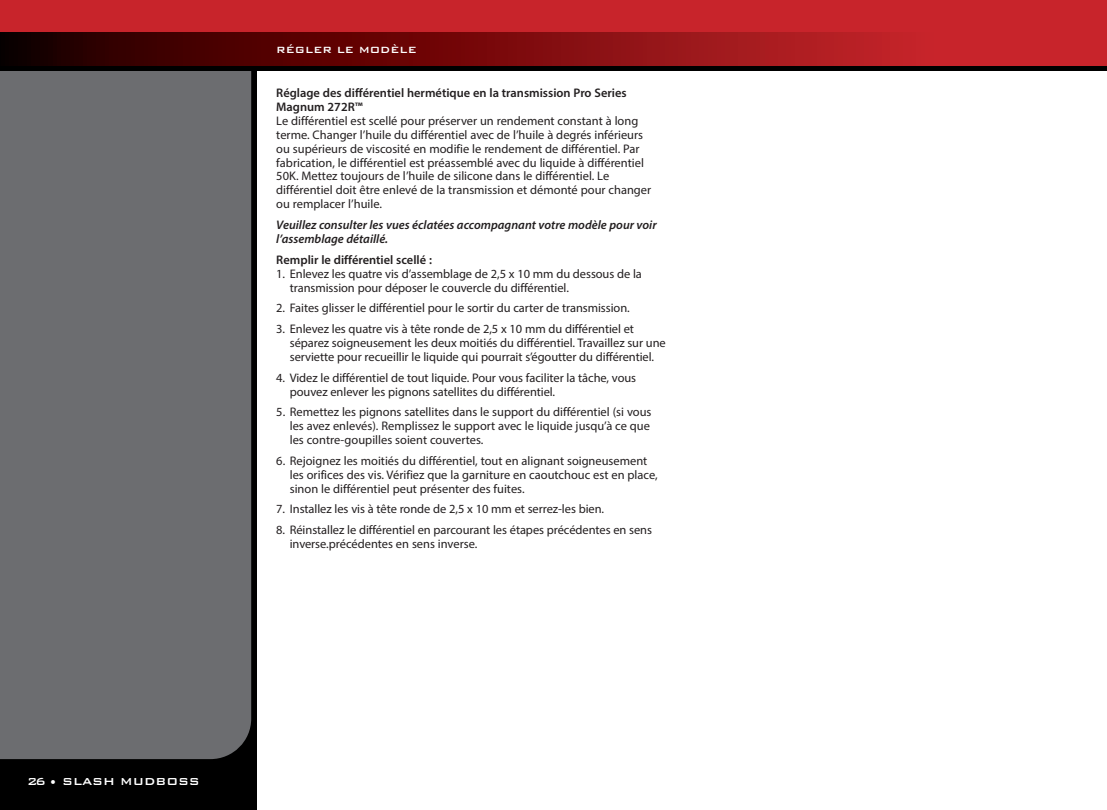
<style>
.page{position:relative;width:1107px;height:810px;background:#fff}
.page>*{position:absolute;margin:0;border:0;box-sizing:border-box;transform-origin:0 0}
.t1{font:500 13.5px "Bank Gothic BT";color:#fff}
.t2{font:12.45px/14px "Myriad Pro";letter-spacing:-.005em;color:#231f20}
.t3{font:600 12.45px/14px "Myriad Pro";color:#231f20}
.t4{font:italic 600 12.45px/14px "Myriad Pro";color:#231f20}
.t5{font:500 12px "Bank Gothic BT";color:#fff}
</style>
<div class="page">
<div style="left:0;top:13px;width:256px;height:797px;background:#000"></div>
<div style="left:0;top:71px;width:251px;height:688px;background:#6c6d70"></div>
<div style="left:0;top:0;width:1107px;height:70px;background:#000"></div>
<div style="left:0;top:0;width:1107px;height:51px;background:#c8242b"></div>
<svg style="left:0;top:32px;width:1107px;height:34px"></svg>
<p class="t5" style="left:276px;top:43px;width:142px">RÉGLER LE MODÈLE</p>
<p class="t3" style="left:276px;top:85px;width:352px">Réglage des différentiel hermétique en la transmission Pro Series<br>Magnum 272R™</p>
<p class="t2" style="left:276px;top:113px;width:376px">Le différentiel est scellé pour préserver un rendement constant à long terme. Changer l’huile du différentiel avec de l’huile à degrés inférieurs ou supérieurs de viscosité en modifie le rendement de différentiel. Par fabrication, le différentiel est préassemblé avec du liquide à différentiel 50K. Mettez toujours de l’huile de silicone dans le différentiel. Le différentiel doit être enlevé de la transmission et démonté pour changer ou remplacer l’huile.</p>
<p class="t4" style="left:276px;top:218px;width:382px">Veuillez consulter les vues éclatées accompagnant votre modèle pour voir l’assemblage détaillé.</p>
<p class="t3" style="left:276px;top:252px;width:157px">Remplir le différentiel scellé :</p>
<p class="t2" style="left:290px;top:266px;width:354px;text-indent:-14px">1. Enlevez les quatre vis d’assemblage de 2,5 x 10 mm du dessous de la transmission pour déposer le couvercle du différentiel.</p>
<p class="t2" style="left:276px;top:301px;width:355px">2. Faites glisser le différentiel pour le sortir du carter de transmission.</p>
<p class="t2" style="left:290px;top:322px;width:378px;text-indent:-14px">3. Enlevez les quatre vis à tête ronde de 2,5 x 10 mm du différentiel et séparez soigneusement les deux moitiés du différentiel. Travaillez sur une serviette pour recueillir le liquide qui pourrait s’égoutter du différentiel.</p>
<p class="t2" style="left:290px;top:370px;width:348px;text-indent:-14px">4. Videz le différentiel de tout liquide. Pour vous faciliter la tâche, vous pouvez enlever les pignons satellites du différentiel.</p>
<p class="t2" style="left:290px;top:405px;width:363px;text-align:justify;text-indent:-14px">5. Remettez les pignons satellites dans le support du différentiel (si vous les avez enlevés). Remplissez le support avec le liquide jusqu’à ce que les contre-goupilles soient couvertes.</p>
<p class="t2" style="left:290px;top:454px;width:369px;text-indent:-14px">6. Rejoignez les moitiés du différentiel, tout en alignant soigneusement les orifices des vis. Vérifiez que la garniture en caoutchouc est en place, sinon le différentiel peut présenter des fuites.</p>
<p class="t2" style="left:276px;top:502px;width:329px">7. Installez les vis à tête ronde de 2,5 x 10 mm et serrez-les bien.</p>
<p class="t2" style="left:290px;top:523px;width:364px;text-indent:-14px">8. Réinstallez le différentiel en parcourant les étapes précédentes en sens inverse.précédentes en sens inverse.</p>
<p class="t1" style="left:27px;top:774px;width:174px">26 • SLASH MUDBOSS</p>
</div>
